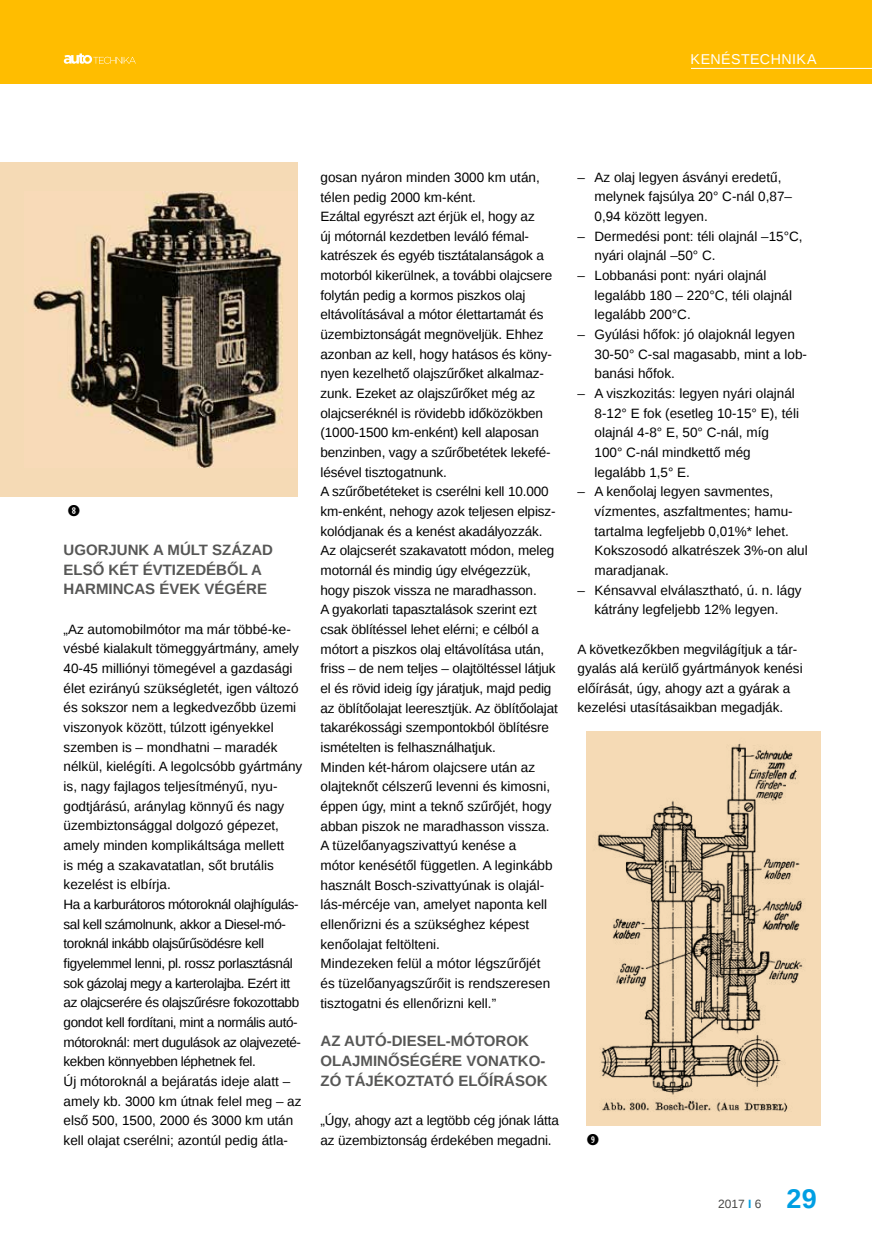
<style>
.page{position:relative;width:872px;height:1246px;background:#fff}
.page>*{position:absolute;margin:0;border:0;box-sizing:border-box;transform-origin:0 0}
.t1{font:700 27px "Liberation Sans";color:#009fe3}
.t2{font:700 15px/19.6px "Liberation Sans";color:#575756}
.t3{font:15px "Combi Numerals Ltd";color:#000}
.t4{font:14.25px "Liberation Sans";letter-spacing:.03em;color:#fff}
.t5{font:13.5px/19.6px "Liberation Sans";color:#000}
.t6{font:12px "Liberation Sans";color:#4a4a49}
.s1{font-weight:700;color:#009fe3}
</style>
<div class="page">
<div style="left:0;top:0;width:872px;height:83px;background:#ffbd00"></div>
<hr style="left:691px;top:68px;width:181px;height:1px;background:#fff">
<svg style="left:64px;top:53px;width:72px;height:11px"></svg>
<div style="left:0;top:162px;width:298px;height:334px;background:#f5dab5"></div>
<img style="left:32px;top:192px;width:251px;height:276px">
<img style="left:586px;top:732px;width:234px;height:393px">
<p class="t4" style="left:690px;top:51px;width:127px">KENÉSTECHNIKA</p>
<p class="t3" style="left:68px;top:502px;width:14px">➑</p>
<p class="t2" style="left:64px;top:540px;width:211px">UGORJUNK A MÚLT SZÁZAD<br>ELSŐ KÉT ÉVTIZEDÉBŐL A<br>HARMINCAS ÉVEK VÉGÉRE</p>
<p class="t5" style="left:64px;top:620px;width:240px">„Az automobilmótor ma már többé-ke&shy;vésbé kialakult tömeggyártmány, amely 40-45 milliónyi tömegével a gazdasági élet ezirányú szükségletét, igen változó és sokszor nem a legkedvezőbb üzemi viszonyok között, túlzott igényekkel szemben is – mondhatni – maradék nélkül, kielégíti. A legolcsóbb gyártmány is, nagy fajlagos teljesítményű, nyu&shy;godtjárású, aránylag könnyű és nagy üzembiztonsággal dolgozó gépezet, amely minden komplikáltsága mellett<br>is még a szakavatatlan, sőt brutális kezelést is elbírja.<br>Ha a karburátoros mótoroknál olajhígulás&shy;sal kell számolnunk, akkor a Diesel-mó&shy;toroknál inkább olajsűrűsödésre kell figyelemmel lenni, pl. rossz porlasztásnál sok gázolaj megy a karterolajba. Ezért itt az olajcserére és olajszűrésre fokozottabb gondot kell fordítani, mint a normális autó&shy;mótoroknál: mert dugulások az olajvezeté&shy;kekben könnyebben léphetnek fel.<br>Új mótoroknál a bejáratás ideje alatt – amely kb. 3000 km útnak felel meg – az első 500, 1500, 2000 és 3000 km után kell olajat cserélni; azontúl pedig átla-</p>
<p class="t5" style="left:320px;top:168px;width:239px">gosan nyáron minden 3000 km után, télen pedig 2000 km-ként.<br>Ezáltal egyrészt azt érjük el, hogy az<br>új mótornál kezdetben leváló fémal&shy;katrészek és egyéb tisztátalanságok a motorból kikerülnek, a további olajcsere folytán pedig a kormos piszkos olaj eltávolításával a mótor élettartamát és üzembiztonságát megnöveljük. Ehhez azonban az kell, hogy hatásos és kön - nyen kezelhető olajszűrőket alkalmaz&shy;zunk. Ezeket az olajszűrőket még az olajcseréknél is rövidebb időközökben (1000-1500 km-enként) kell alaposan benzinben, vagy a szűrőbetétek lekefé&shy;lésével tisztogatnunk.<br>A szűrőbetéteket is cserélni kell 10.000 km-enként, nehogy azok teljesen elpisz&shy;kolódjanak és a kenést akadályozzák.<br>Az olajcserét szakavatott módon, meleg motornál és mindig úgy elvégezzük, hogy piszok vissza ne maradhasson.<br>A gyakorlati tapasztalások szerint ezt csak öblítéssel lehet elérni; e célból a mótort a piszkos olaj eltávolítása után, friss – de nem teljes – olajtöltéssel látjuk el és rövid ideig így járatjuk, majd pedig az öblítőolajat leeresztjük. Az öblítőolajat takarékossági szempontokból öblítésre ismételten is felhasználhatjuk.<br>Minden két-három olajcsere után az olajteknőt célszerű levenni és kimosni, éppen úgy, mint a teknő szűrőjét, hogy abban piszok ne maradhasson vissza.<br>A tüzelőanyagszivattyú kenése a<br>mótor kenésétől független. A leginkább használt Bosch-szivattyúnak is olajál&shy;lás-mércéje van, amelyet naponta kell ellenőrizni és a szükséghez képest kenőolajat feltölteni.<br>Mindezeken felül a mótor légszűrőjét és tüzelőanyagszűrőit is rendszeresen tisztogatni és ellenőrizni kell.”</p>
<p class="t2" style="left:320px;top:1031px;width:228px">AZ AUTÓ-DIESEL-MÓTOROK<br>OLAJMINŐSÉGÉRE VONATKO-<br>ZÓ TÁJÉKOZTATÓ ELŐÍRÁSOK</p>
<p class="t5" style="left:320px;top:1111px;width:240px">„Úgy, ahogy azt a legtöbb cég jónak látta az üzembiztonság érdekében megadni.</p>
<p class="t5" style="left:594px;top:168px;width:199px;text-indent:-17px">– Az olaj legyen ásványi eredetű, melynek fajsúlya 20° C-nál 0,87–<br>0,94 között legyen.</p>
<p class="t5" style="left:594px;top:227px;width:209px;text-indent:-17px">– Dermedési pont: téli olajnál –15°C, nyári olajnál –50° C.</p>
<p class="t5" style="left:594px;top:266px;width:199px;text-indent:-17px">– Lobbanási pont: nyári olajnál legalább 180 – 220°C, téli olajnál legalább 200°C.</p>
<p class="t5" style="left:594px;top:325px;width:214px;text-indent:-17px">– Gyúlási hőfok: jó olajoknál legyen<br>30-50° C-sal magasabb, mint a lob&shy;banási hőfok.</p>
<p class="t5" style="left:594px;top:384px;width:206px;text-indent:-17px">– A viszkozitás: legyen nyári olajnál<br>8-12° E fok (esetleg 10-15° E), téli olajnál 4-8° E, 50° C-nál, míg<br>100° C-nál mindkettő még legalább 1,5° E.</p>
<p class="t5" style="left:594px;top:482px;width:215px;text-indent:-17px">– A kenőolaj legyen savmentes, vízmentes, aszfaltmentes; hamu&shy;tartalma legfeljebb 0,01%* lehet.<br>Kokszosodó alkatrészek 3%-on alul maradjanak.</p>
<p class="t5" style="left:577px;top:581px;width:226px;text-align:center">– Kénsavval elválasztható, ú. n. lágy kátrány legfeljebb 12% legyen.</p>
<p class="t5" style="left:577px;top:639px;width:227px">A következőkben megvilágítjuk a tár&shy;gyalás alá kerülő gyártmányok kenési előírását, úgy, ahogy azt a gyárak a kezelési utasításaikban megadják.</p>
<p class="t3" style="left:587px;top:1131px;width:14px">➒</p>
<p class="t6" style="left:718px;top:1197px;width:45px">2017 <span class="s1">I</span> 6</p>
<h1 class="t1" style="left:786px;top:1180px;width:32px">29</h1>
</div>
